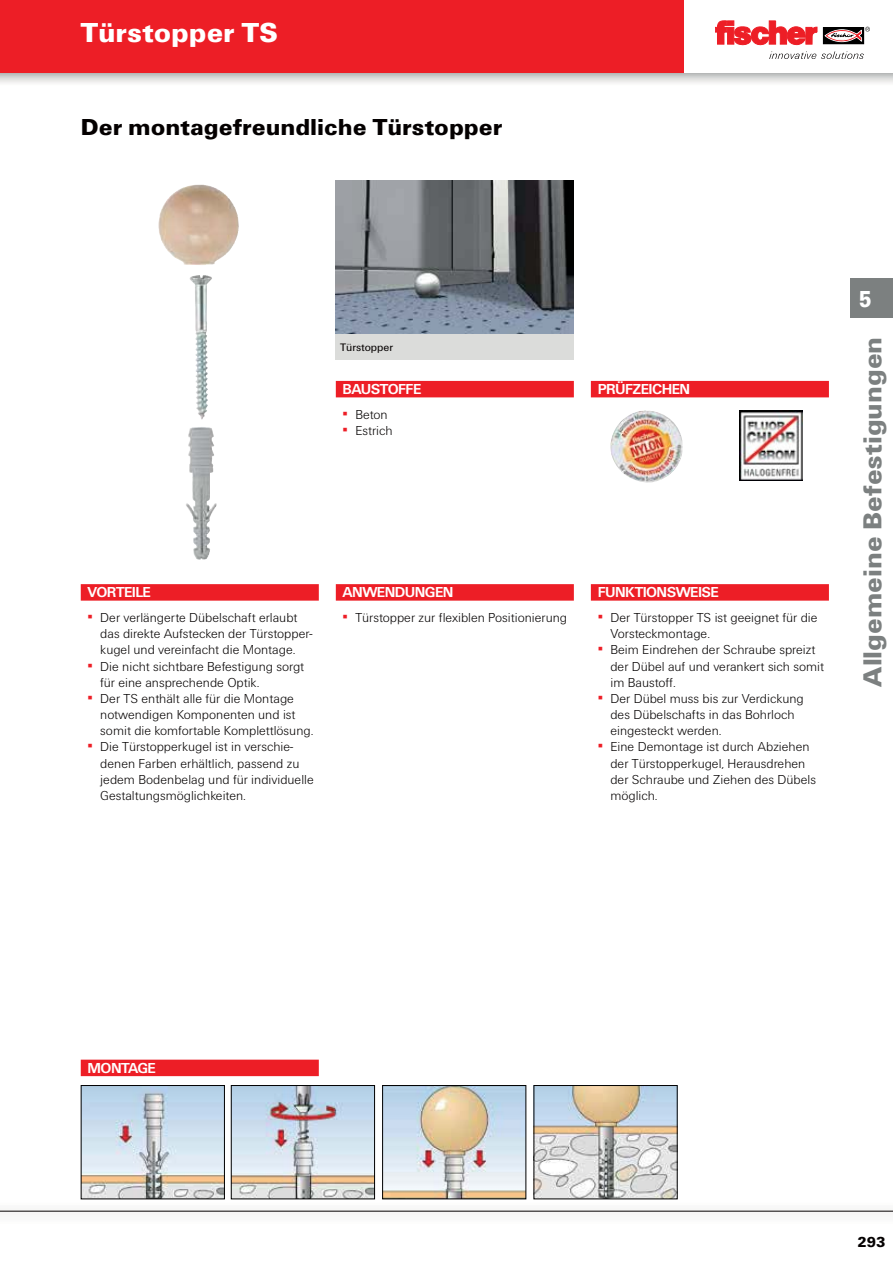
<style>
.page{position:relative;width:893px;height:1263px;background:#fff}
.page>*{position:absolute;margin:0;border:0;box-sizing:border-box;transform-origin:0 0}
.t1{font:900 28.5px "Fi We";color:#fff}
.t2{font:900 27px "Fi We";color:#7c8080}
.t3{font:900 24px "Fi We";color:#040000}
.t4{font:900 24px "Fi We";color:#fff;scale:.88 1}
.t5{font:700 15px "Fi We";letter-spacing:-.04em;color:#fff}
.t6{font:900 15px "Fi We";color:#040000}
.t7{font:300 13.5px/16.2px "Fi We";color:#040000}
.t8{font:11.25px "Fi We";color:#040000}
.s1{font-weight:400;color:#ed1e26}
</style>
<div class="page">
<div style="left:0;top:0;width:893px;height:73px;background:#ed1e26"></div>
<hr style="left:0;top:1211px;width:893px;height:1px;background:#040000">
<div style="left:850px;top:278px;width:43px;height:40px;background:#7c8080"></div>
<div style="left:684px;top:0;width:209px;height:73px;background:#fff"></div>
<div style="left:823px;top:27px;width:41px;height:17px;border:1px solid #000"></div>
<svg style="left:715px;top:21px;width:102px;height:24px"></svg>
<svg style="left:825px;top:27px;width:45px;height:15px"></svg>
<svg style="left:769px;top:51px;width:95px;height:8px"></svg>
<div style="left:336px;top:333px;width:238px;height:27px;background:#dbdcda"></div>
<img style="left:739px;top:410px;width:64px;height:71px">
<img style="left:610px;top:411px;width:73px;height:71px">
<div style="left:81px;top:584px;width:238px;height:17px;background:#ed1e26"></div>
<div style="left:336px;top:584px;width:238px;height:17px;background:#ed1e26"></div>
<div style="left:591px;top:584px;width:238px;height:17px;background:#ed1e26"></div>
<div style="left:336px;top:381px;width:238px;height:16px;background:#ed1e26"></div>
<div style="left:591px;top:381px;width:238px;height:16px;background:#ed1e26"></div>
<div style="left:81px;top:1060px;width:238px;height:16px;background:#ed1e26"></div>
<img style="left:336px;top:180px;width:238px;height:153px">
<img style="left:233px;top:1087px;width:140px;height:110px">
<div style="left:231px;top:1085px;width:144px;height:114px;border:1px solid #000"></div>
<img style="left:384px;top:1087px;width:140px;height:110px">
<div style="left:382px;top:1085px;width:144px;height:114px;border:1px solid #000"></div>
<img style="left:535px;top:1087px;width:140px;height:110px">
<div style="left:533px;top:1085px;width:144px;height:114px;border:1px solid #000"></div>
<img style="left:158px;top:185px;width:81px;height:161px">
<img style="left:83px;top:1087px;width:140px;height:110px">
<div style="left:81px;top:1085px;width:144px;height:114px;border:1px solid #000"></div>
<h1 class="t1" style="left:81px;top:21px;width:199px">Türstopper TS</h1>
<h3 class="t3" style="left:81px;top:117px;width:423px">Der montagefreundliche Türstopper</h3>
<p class="t8" style="left:340px;top:341px;width:55px">Türstopper</p>
<p class="t5" style="left:343px;top:384px;width:80px">BAUSTOFFE</p>
<p class="t7" style="left:343px;top:407px;width:47px"><span class="s1">▪</span> Beton</p>
<p class="t7" style="left:343px;top:424px;width:52px"><span class="s1">▪</span> Estrich</p>
<p class="t5" style="left:598px;top:384px;width:94px">PRÜFZEICHEN</p>
<p class="t5" style="left:88px;top:587px;width:65px">VORTEILE</p>
<p class="t7" style="left:100px;top:611px;width:214px;text-indent:-13px"><span class="s1">▪</span> Der verlängerte Dübelschaft erlaubt das direkte Aufstecken der Türstopper&shy;kugel und vereinfacht die Montage.</p>
<p class="t7" style="left:100px;top:659px;width:205px;text-indent:-13px"><span class="s1">▪</span> Die nicht sichtbare Befestigung sorgt für eine ansprechende Optik.</p>
<p class="t7" style="left:100px;top:692px;width:215px;text-indent:-13px"><span class="s1">▪</span> Der TS enthält alle für die Montage notwendigen Komponenten und ist somit die komfortable Komplettlösung.</p>
<p class="t7" style="left:100px;top:740px;width:215px;text-indent:-13px"><span class="s1">▪</span> Die Türstopperkugel ist in verschie&shy;denen Farben erhältlich, passend zu jedem Bodenbelag und für individuelle Gestaltungsmöglichkeiten.</p>
<p class="t5" style="left:343px;top:587px;width:112px">ANWENDUNGEN</p>
<p class="t7" style="left:343px;top:611px;width:226px"><span class="s1">▪</span> Türstopper zur flexiblen Positionierung</p>
<p class="t5" style="left:598px;top:587px;width:123px">FUNKTIONSWEISE</p>
<p class="t7" style="left:610px;top:611px;width:209px;text-indent:-13px"><span class="s1">▪</span> Der Türstopper TS ist geeignet für die<br>Vorsteckmontage.</p>
<p class="t7" style="left:610px;top:643px;width:215px;text-indent:-13px"><span class="s1">▪</span> Beim Eindrehen der Schraube spreizt der Dübel auf und verankert sich somit im Baustoff.</p>
<p class="t7" style="left:610px;top:692px;width:195px;text-indent:-13px"><span class="s1">▪</span> Der Dübel muss bis zur Verdickung des Dübelschafts in das Bohrloch eingesteckt werden.</p>
<p class="t7" style="left:610px;top:740px;width:207px;text-indent:-13px"><span class="s1">▪</span> Eine Demontage ist durch Abziehen der Türstopperkugel, Herausdrehen der Schraube und Ziehen des Dübels möglich.</p>
<h3 class="t4" style="left:859px;top:289px;width:16px">5</h3>
<h2 class="t2" style="left:862px;top:687px;width:351px;rotate:-90deg">Allgemeine Befestigungen</h2>
<p class="t5" style="left:88px;top:1063px;width:70px">MONTAGE</p>
<p class="t6" style="left:857px;top:1236px;width:29px">293</p>
</div>
